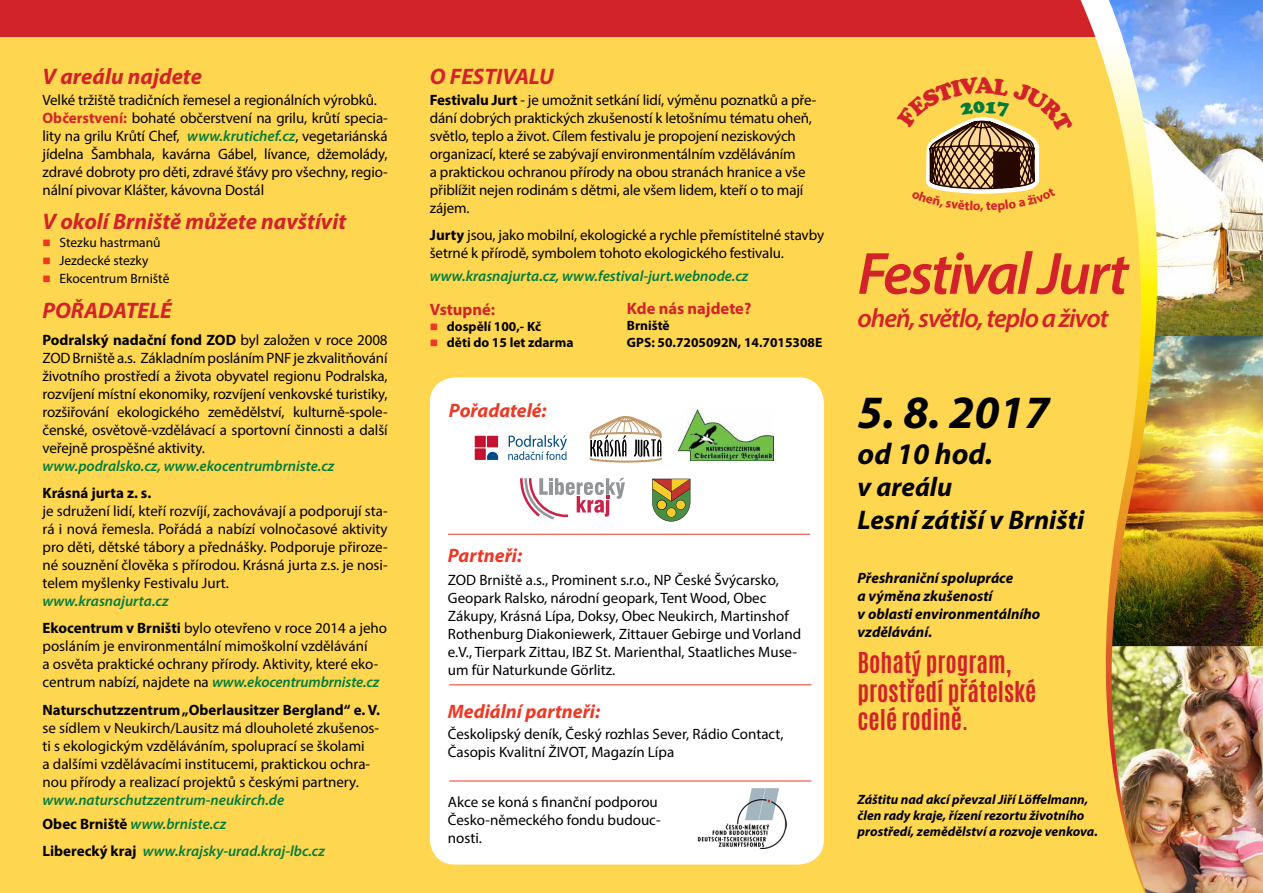
<style>
.page{position:relative;width:1263px;height:893px;background:#fff}
.page>*{position:absolute;margin:0;border:0;box-sizing:border-box;transform-origin:0 0}
.t1{font:italic 600 60px "Myriad Pro";letter-spacing:-.04em;color:#d2232a}
.t2{font:italic 700 46.5px "Myriad Pro";color:#000}
.t3{font:italic 700 30px "Myriad Pro";color:#000}
.t4{font:italic 700 27px/32.4px "Myriad Pro";color:#000}
.t5{font:italic 600 26.55px "Myriad Pro";letter-spacing:-.04em;color:#d2232a}
.t6{font:700 24px/28.8px "Antonio";color:#d2232a}
.t7{font:900 23.1px "Cooper";color:#d2232a}
.t8{font:italic 700 22.5px "Myriad Pro";color:#d2232a}
.t9{font:italic 700 19.5px "Myriad Pro";color:#ee3824}
.t10{font:700 16.5px "Myriad Pro";color:#d2232a}
.t11{font:15px/18px "Myriad Pro";letter-spacing:-.005em;color:#000}
.t12{font:italic 600 15px/24px "Myriad Pro";color:#007d3c}
.t13{font:italic 700 15px/18px "Myriad Pro";color:#000}
.t14{font:700 15px "Myriad Pro";color:#000}
.t15{font:italic 700 13.5px/16.2px "Myriad Pro";color:#000}
.t16{font:700 13.5px/16.2px "Myriad Pro";color:#000}
.t17{font:13.5px/18px "Myriad Pro";color:#000}
.t18{font:700 13.2px "Myriad Pro";color:#d2232a}
.s1{font-weight:700;color:#d2232a}
.s2{font-weight:600;font-style:italic;color:#007d3c}
.s3{font-weight:700}
.s4{font-weight:700;font-style:normal;color:#000}
</style>
<div class="page">
<div style="left:0;top:36px;width:1080px;height:857px;background:#ffd64f"></div>
<div style="left:0;top:0;width:1184px;height:36px;background:#d2232a"></div>
<div style="left:1080px;top:0;width:32px;height:893px;background:#ffd64f"></div>
<img style="left:1109px;top:0;width:154px;height:339px">
<img style="left:1112px;top:336px;width:151px;height:310px">
<img style="left:1107px;top:646px;width:156px;height:247px">
<div style="left:430px;top:377px;width:394px;height:487px;background:#fff;border-radius:26px"></div>
<svg style="left:652px;top:479px;width:38px;height:42px;background:#9c8f45"></svg>
<img style="left:698px;top:789px;width:89px;height:59px">
<svg style="left:508px;top:435px;width:59px;height:25px"></svg>
<div style="left:475px;top:436px;width:11px;height:11px;background:#c41230"></div>
<div style="left:487px;top:436px;width:11px;height:11px;background:#c41230"></div>
<div style="left:475px;top:448px;width:11px;height:12px;background:#c41230"></div>
<svg style="left:487px;top:452px;width:11px;height:8px"></svg>
<img style="left:679px;top:409px;width:95px;height:52px">
<svg style="left:589px;top:416px;width:73px;height:47px"></svg>
<hr style="left:448px;top:534px;width:362px;height:1px;background:#ee3824">
<hr style="left:449px;top:684px;width:362px;height:1px;background:#ee3824">
<hr style="left:449px;top:781px;width:362px;height:1px;background:#ee3824">
<svg style="left:520px;top:478px;width:105px;height:41px"></svg>
<svg style="left:431px;top:323px;width:6px;height:7px"></svg>
<svg style="left:431px;top:339px;width:6px;height:7px"></svg>
<svg style="left:43px;top:240px;width:7px;height:7px"></svg>
<svg style="left:43px;top:258px;width:7px;height:7px"></svg>
<svg style="left:43px;top:276px;width:7px;height:7px"></svg>
<svg style="left:897px;top:78px;width:176px;height:134px;background:#dfba54"></svg>
<h3 class="t8" style="left:43px;top:62px;width:161px">V areálu najdete</h3>
<p class="t11" style="left:43px;top:91px;width:347px">Velké tržiště tradičních řemesel a regionálních výrobků.<br><span class="s1">Občerstvení:</span> bohaté občerstvení na grilu, krůtí specia&shy;lity na grilu Krůtí Chef, <span class="s2">www.krutichef.cz</span>, vegetariánská jídelna Šambhala, kavárna Gábel, lívance, džemolády, zdravé dobroty pro děti, zdravé šťávy pro všechny, regio&shy;nální pivovar Klášter, kávovna Dostál</p>
<h3 class="t8" style="left:43px;top:207px;width:305px">V okolí Brniště můžete navštívit</h3>
<p class="t17" style="left:60px;top:234px;width:111px">Stezku hastrmanů<br>Jezdecké stezky<br>Ekocentrum Brniště</p>
<h3 class="t8" style="left:43px;top:296px;width:131px">POŘADATELÉ</h3>
<p class="t11" style="left:43px;top:331px;width:347px;text-align:justify"><span class="s3">Podralský nadační fond ZOD</span> byl založen v roce 2008<br>ZOD Brniště a.s. Základním posláním PNF je zkvalitňování životního prostředí a života obyvatel regionu Podralska, rozvíjení místní ekonomiky, rozvíjení venkovské turistiky, rozšiřování ekologického zemědělství, kulturně-spole&shy;čenské, osvětově-vzdělávací a sportovní činnosti a další veřejně prospěšné aktivity.</p>
<p class="t12" style="left:43px;top:453px;width:293px">www.podralsko.cz, www.ekocentrumbrniste.cz</p>
<p class="t14" style="left:43px;top:483px;width:110px">Krásná jurta z. s.</p>
<p class="t11" style="left:43px;top:502px;width:347px;text-align:justify">je sdružení lidí, kteří rozvíjí, zachovávají a podporují sta&shy;rá i nová řemesla. Pořádá a nabízí volnočasové aktivity pro děti, dětské tábory a přednášky. Podporuje přiroze&shy;né souznění člověka s přírodou. Krásná jurta z.s. je nosi&shy;telem myšlenky Festivalu Jurt.</p>
<p class="t11" style="left:43px;top:587px;width:346px;line-height:27px"><span class="s2">www.krasnajurta.cz<br></span><span class="s3">Ekocentrum v Brništi</span> bylo otevřeno v roce 2014 a jeho</p>
<p class="t11" style="left:43px;top:637px;width:338px">posláním je environmentální mimoškolní vzdělávání<br>a osvěta praktické ochrany přírody. Aktivity, které eko&shy;centrum nabízí, najdete na <span class="s2">www.ekocentrumbrniste.cz</span></p>
<p class="t14" style="left:43px;top:700px;width:339px">Naturschutzzentrum „Oberlausitzer Bergland“ e. V.</p>
<p class="t11" style="left:43px;top:719px;width:338px">se sídlem v Neukirch/Lausitz má dlouholeté zkušenos&shy;ti s ekologickým vzděláváním, spoluprací se školami<br>a dalšími vzdělávacími institucemi, praktickou ochra&shy;nou přírody a realizací projektů s českými partnery.</p>
<p class="t12" style="left:43px;top:788px;width:243px">www.naturschutzzentrum-neukirch.de<br><span class="s4">Obec Brniště</span> www.brniste.cz</p>
<p class="t12" style="left:43px;top:839px;width:284px"><span class="s4">Liberecký kraj</span> www.krajsky-urad.kraj-lbc.cz</p>
<h3 class="t8" style="left:430px;top:62px;width:125px">O FESTIVALU</h3>
<p class="t11" style="left:430px;top:91px;width:388px"><span class="s3">Festivalu Jurt</span> - je umožnit setkání lidí, výměnu poznatků a pře&shy;dání dobrých praktických zkušeností k letošnímu tématu oheň, světlo, teplo a život. Cílem festivalu je propojení neziskových organizací, které se zabývají environmentálním vzděláváním<br>a praktickou ochranou přírody na obou stranách hranice a vše přiblížit nejen rodinám s dětmi, ale všem lidem, kteří o to mají zájem.</p>
<p class="t11" style="left:430px;top:226px;width:396px"><span class="s3">Jurty</span> jsou, jako mobilní, ekologické a rychle přemístitelné stavby šetrné k přírodě, symbolem tohoto ekologického festivalu.</p>
<p class="t12" style="left:430px;top:264px;width:320px">www.krasnajurta.cz, www.festival-jurt.webnode.cz</p>
<p class="t10" style="left:430px;top:298px;width:67px">Vstupné:</p>
<p class="t16" style="left:447px;top:318px;width:128px">dospělí 100,- Kč<br>děti do 15 let zdarma</p>
<p class="t10" style="left:627px;top:298px;width:126px">Kde nás najdete?</p>
<p class="t16" style="left:627px;top:317px;width:197px">Brniště<br>GPS: 50.7205092N, 14.7015308E</p>
<h3 class="t9" style="left:449px;top:397px;width:99px">Pořadatelé:</h3>
<h3 class="t9" style="left:448px;top:543px;width:76px">Partneři:</h3>
<p class="t11" style="left:448px;top:570px;width:355px">ZOD Brniště a.s., Prominent s.r.o., NP České Švýcarsko, Geopark Ralsko, národní geopark, Tent Wood, Obec Zákupy, Krásná Lípa, Doksy, Obec Neukirch, Martinshof Rothenburg Diakoniewerk, Zittauer Gebirge und Vorland e.V., Tierpark Zittau, IBZ St. Marienthal, Staatliches Muse&shy;um für Naturkunde Görlitz.</p>
<h3 class="t9" style="left:448px;top:699px;width:154px">Mediální partneři:</h3>
<p class="t11" style="left:448px;top:724px;width:337px">Českolipský deník, Český rozhlas Sever, Rádio Contact,<br>Časopis Kvalitní ŽIVOT, Magazín Lípa</p>
<p class="t11" style="left:448px;top:793px;width:214px">Akce se koná s finanční podporou<br>Česko-německého fondu budouc&shy;nosti.</p>
<h3 class="t7" style="left:975px;top:72px;width:21px">A</h3>
<p class="t18" style="left:980px;top:197px;width:5px">,</p>
<h1 class="t1" style="left:857px;top:235px;width:272px">Festival Jurt</h1>
<h3 class="t5" style="left:857px;top:301px;width:252px">oheň, světlo, teplo a život</h3>
<h2 class="t2" style="left:857px;top:382px;width:194px">5. 8. 2017</h2>
<h3 class="t3" style="left:857px;top:434px;width:137px">od 10 hod.</h3>
<h3 class="t4" style="left:857px;top:470px;width:228px">v areálu<br>Lesní zátiší v Brništi</h3>
<p class="t13" style="left:857px;top:568px;width:184px">Přeshraniční spolupráce<br>a výměna zkušeností<br>v oblasti environmentálního vzdělávání.</p>
<h3 class="t6" style="left:857px;top:648px;width:180px">Bohatý program, prostředí přátelské celé rodině.</h3>
<p class="t15" style="left:857px;top:791px;width:242px">Záštitu nad akcí převzal Jiří Löffelmann, člen rady kraje, řízení rezortu životního prostředí, zemědělství a rozvoje venkova.</p>
</div>
